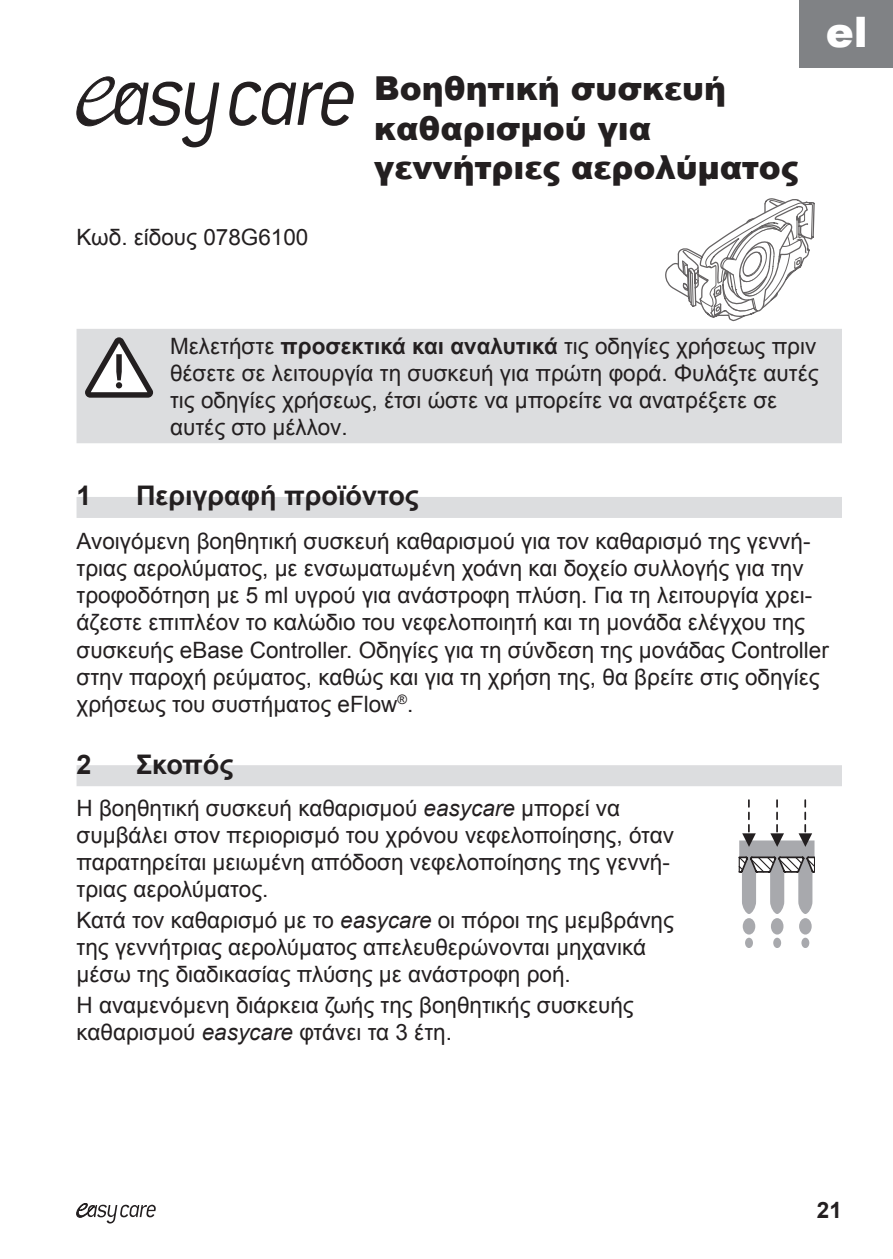
<style>
.page{position:relative;width:893px;height:1259px;background:#fff}
.page>*{position:absolute;margin:0;border:0;box-sizing:border-box;transform-origin:0 0}
.t1{font:900 42px "Arial";color:#fff}
.t2{font:900 33px/39.6px "Arial";color:#231f20}
.t3{font:700 27px "Arial";color:#231f20}
.t4{font:22.5px/27px "Arial";color:#231f20}
.t5{font:700 22.5px "Arial";color:#231f20}
.s1{font-weight:700}
.s2{font-style:italic}
</style>
<div class="page">
<div style="left:799px;top:0;width:94px;height:68px;background:#808285"></div>
<svg style="left:77px;top:1203px;width:79px;height:20px"></svg>
<div style="left:77px;top:497px;width:765px;height:21px;background:#dcdddf"></div>
<div style="left:77px;top:765px;width:765px;height:21px;background:#dcdddf"></div>
<div style="left:77px;top:329px;width:765px;height:114px;background:#dcdddf"></div>
<svg style="left:85px;top:337px;width:68px;height:61px"></svg>
<div style="left:743px;top:918px;width:12px;height:16px;background:#a8a9ad;border-radius:50%"></div>
<div style="left:745px;top:937px;width:8px;height:10px;background:#a8a9ad;border-radius:50%"></div>
<div style="left:771px;top:918px;width:12px;height:16px;background:#a8a9ad;border-radius:50%"></div>
<div style="left:773px;top:937px;width:8px;height:10px;background:#a8a9ad;border-radius:50%"></div>
<div style="left:799px;top:918px;width:13px;height:16px;background:#a8a9ad;border-radius:50%"></div>
<div style="left:801px;top:937px;width:8px;height:10px;background:#a8a9ad;border-radius:50%"></div>
<svg style="left:748px;top:800px;width:2px;height:19px"></svg>
<svg style="left:776px;top:800px;width:2px;height:19px"></svg>
<svg style="left:738px;top:825px;width:77px;height:89px"></svg>
<svg style="left:804px;top:800px;width:2px;height:19px"></svg>
<svg style="left:77px;top:77px;width:142px;height:70px"></svg>
<svg style="left:229px;top:82px;width:125px;height:44px"></svg>
<svg style="left:665px;top:198px;width:150px;height:124px"></svg>
<p class="t4" style="left:77px;top:223px;width:233px">Κωδ. είδους 078G6100</p>
<h2 class="t2" style="left:374px;top:68px;width:426px">Βοηθητική συσκευή καθαρισμού για γεννήτριες αερολύματος</h2>
<h1 class="t1" style="left:826px;top:2px;width:44px">el</h1>
<p class="t4" style="left:170px;top:332px;width:650px">Μελετήστε <span class="s1">προσεκτικά και αναλυτικά</span> τις οδηγίες χρήσεως πριν θέσετε σε λειτουργία τη συσκευή για πρώτη φορά. Φυλάξτε αυτές τις οδηγίες χρήσεως, έτσι ώστε να μπορείτε να ανατρέξετε σε αυτές στο μέλλον.</p>
<p class="t3" style="left:77px;top:477px;width:17px">1</p>
<p class="t3" style="left:136px;top:477px;width:284px">Περιγραφή προϊόντος</p>
<p class="t4" style="left:77px;top:528px;width:754px">Ανοιγόμενη βοηθητική συσκευή καθαρισμού για τον καθαρισμό της γεννή&shy;τριας αερολύματος, με ενσωματωμένη χοάνη και δοχείο συλλογής για την τροφοδότηση με 5 ml υγρού για ανάστροφη πλύση. Για τη λειτουργία χρει&shy;άζεστε επιπλέον το καλώδιο του νεφελοποιητή και τη μονάδα ελέγχου της συσκευής eBase Controller. Οδηγίες για τη σύνδεση της μονάδας Controller στην παροχή ρεύματος, καθώς και για τη χρήση της, θα βρείτε στις οδηγίες χρήσεως του συστήματος eFlow<sup>®</sup>.</p>
<p class="t3" style="left:77px;top:745px;width:17px">2</p>
<p class="t3" style="left:136px;top:745px;width:99px">Σκοπός</p>
<p class="t4" style="left:77px;top:794px;width:599px">Η βοηθητική συσκευή καθαρισμού <span class="s2">easycare</span> μπορεί να συμβάλει στον περιορισμό του χρόνου νεφελοποίησης, όταν παρατηρείται μειωμένη απόδοση νεφελοποίησης της γεννή&shy;τριας αερολύµατος.</p>
<p class="t4" style="left:77px;top:906px;width:599px">Κατά τον καθαρισμό με το <span class="s2">easycare</span> οι πόροι της μεμβράνης της γεννήτριας αερολύματος απελευθερώνονται μηχανικά μέσω της διαδικασίας πλύσης με ανάστροφη ροή.</p>
<p class="t4" style="left:77px;top:991px;width:559px">Η αναμενόμενη διάρκεια ζωής της βοηθητικής συσκευής καθαρισμού <span class="s2">easycare</span> φτάνει τα 3 έτη.</p>
<p class="t5" style="left:817px;top:1193px;width:27px">21</p>
</div>
